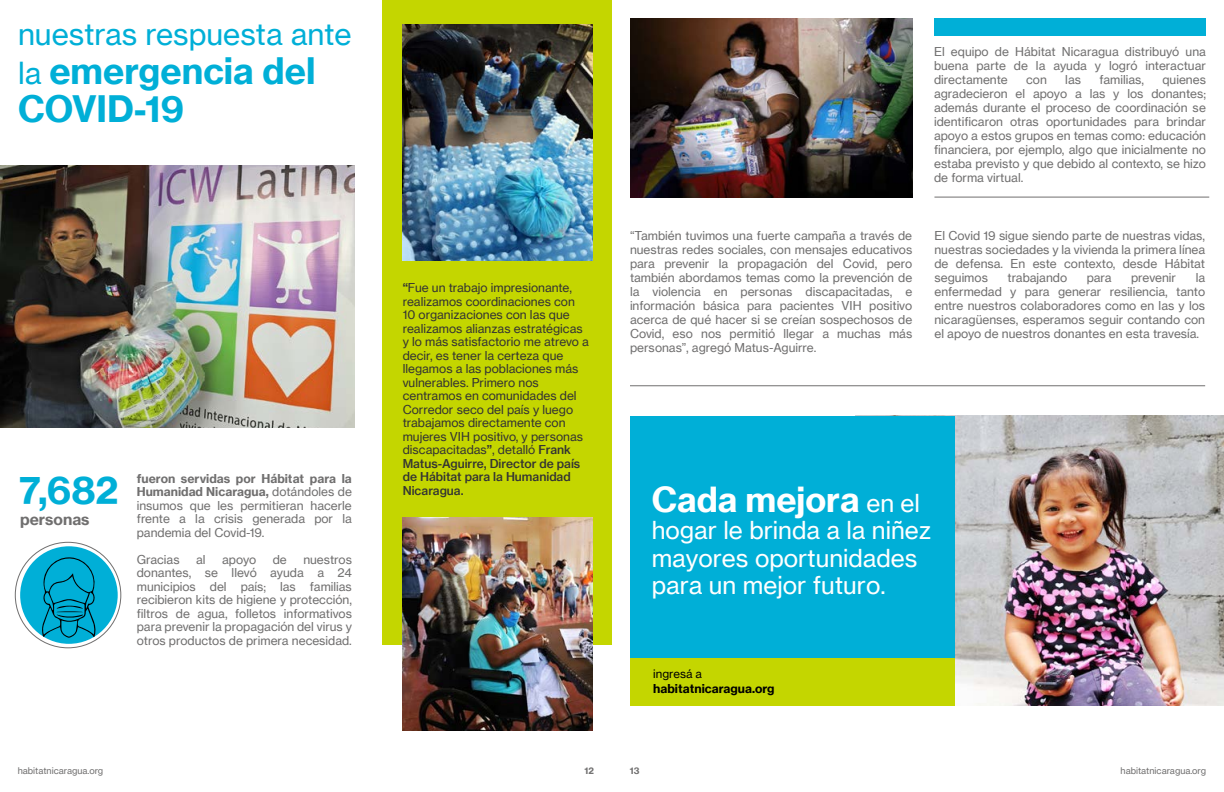
<style>
.page{position:relative;width:1224px;height:792px;background:#fff}
.page>*{position:absolute;margin:0;border:0;box-sizing:border-box;transform-origin:0 0}
.t1{font:37.6px "N Haas Grotesk TX Pro 75 Bd";color:#00afd7}
.t2{font:35.7px/38.3px "N Haas Grotesk TX Pro 75 Bd";color:#00afd7}
.t3{font:33.9px "N Haas Grotesk TX Pro 75 Bd";color:#fff}
.t4{font:29.7px "N Haas Grotesk TX Pro 55 Rg";color:#00afd7}
.t5{font:24.2px/27.2px "N Haas Grotesk TX Pro 55 Rg";color:#fff}
.t6{font:15.4px "N Haas Grotesk TX Pro 75 Bd";color:#706f6f}
.t7{font:12px/14px "N Haas Grotesk TX Pro 55 Rg";color:#706f6f;text-align:justify}
.t8{font:12px/13.5px "N Haas Grotesk TX Pro 55 Rg";color:#333}
.t9{font:12px/13.5px "N Haas Grotesk TX Pro 65 Md";color:#333}
.t10{font:12px/13.5px "N Haas Grotesk TX Pro 75 Bd";color:#706f6f}
.t11{font:12px "N Haas Grotesk TX Pro 75 Bd";color:#000}
.t12{font:11.5px "N Haas Grotesk TX Pro 55 Rg";color:#000}
.t13{font:9px "N Haas Grotesk TX Pro 55 Rg";color:#706f6f}
.t14{font:9px "N Haas Grotesk TX Pro 75 Bd";color:#706f6f}
.s1{font-family:"N Haas Grotesk TX Pro 55 Rg";font-size:29.7px}
.s2{font-family:"N Haas Grotesk TX Pro 55 Rg"}
.s3{font-family:"N Haas Grotesk TX Pro 75 Bd"}
.s4{font-family:"N Haas Grotesk TX Pro 65 Md"}
.s5{font-family:"N Haas Grotesk TX Pro 55 Rg";font-size:24.2px}
</style>
<div class="page">
<div style="left:383px;top:0;width:229px;height:645px;background:#c4d600"></div>
<img style="left:403px;top:24px;width:189px;height:236px">
<img style="left:403px;top:518px;width:189px;height:213px">
<img style="left:0;top:166px;width:354px;height:262px">
<div style="left:20px;top:546px;width:98px;height:98px;background:#00afd7;border-radius:50%"></div>
<svg style="left:40px;top:557px;width:58px;height:87px"></svg>
<img style="left:954px;top:416px;width:270px;height:290px">
<div style="left:630px;top:416px;width:324px;height:290px;background:#00afd7"></div>
<img style="left:631px;top:18px;width:281px;height:179px">
<div style="left:630px;top:658px;width:324px;height:48px;background:#c4d600"></div>
<hr style="left:630px;top:385px;width:575px;height:1px;background:#706f6f">
<div style="left:934px;top:19px;width:272px;height:17px;background:#00afd7"></div>
<hr style="left:934px;top:197px;width:275px;height:1px;background:#706f6f">
<h3 class="t4" style="left:18px;top:16px;width:335px">nuestras respuesta ante</h3>
<h2 class="t2" style="left:18px;top:51px;width:299px"><span class="s1">la</span> emergencia del<br>COVID-19</h2>
<h1 class="t1" style="left:19px;top:467px;width:101px">7,682</h1>
<p class="t6" style="left:20px;top:509px;width:71px">personas</p>
<p class="t10" style="left:137px;top:472px;width:217px">fueron servidas por Hábitat para la<br>Humanidad Nicaragua, <span class="s2">dotándoles de</span></p>
<p class="t7" style="left:137px;top:499px;width:217px;line-height:13.5px">insumos que les permitieran hacerle frente a la crisis generada por la pandemia del Covid-19.</p>
<p class="t7" style="left:137px;top:552px;width:44px">Gracias</p>
<p class="t7" style="left:196px;top:552px;width:11px">al</p>
<p class="t7" style="left:222px;top:552px;width:36px">apoyo</p>
<p class="t7" style="left:273px;top:552px;width:16px">de</p>
<p class="t7" style="left:137px;top:553px;width:217px;line-height:13.5px;text-indent:167px">nuestros donantes, se llevó ayuda a 24 municipios del país; las familias recibieron kits de higiene y protección, filtros de agua, folletos informativos para prevenir la propagación del virus y otros productos de primera necesidad.</p>
<p class="t8" style="left:403px;top:281px;width:188px"><span class="s3">“</span>Fue un trabajo impresionante, realizamos coordinaciones con<br>10 organizaciones con las que realizamos alianzas estratégicas y lo más satisfactorio me atrevo a decir, es tener la certeza que llegamos a las poblaciones más vulnerables. Primero nos centramos en comunidades del<br>Corredor seco del país y luego trabajamos directamente con mujeres VIH positivo, y personas discapacitadas<span class="s3">”</span>, detalló <span class="s4">Frank</span></p>
<p class="t9" style="left:403px;top:457px;width:179px">Matus-Aguirre, Director de país de Hábitat para la Humanidad<br>Nicaragua.</p>
<p class="t13" style="left:18px;top:765px;width:87px">habitatnicaragua.org</p>
<p class="t14" style="left:585px;top:765px;width:11px">12</p>
<p class="t7" style="left:934px;top:44px;width:273px">El equipo de Hábitat Nicaragua distribuyó una buena parte de la ayuda y logró interactuar directamente</p>
<p class="t7" style="left:1026px;top:72px;width:22px">con</p>
<p class="t7" style="left:1065px;top:72px;width:17px">las</p>
<p class="t7" style="left:1099px;top:72px;width:46px">familias,</p>
<p class="t7" style="left:934px;top:72px;width:273px;text-indent:228px">quienes agradecieron el apoyo a las y los donantes; además durante el proceso de coordinación se identificaron otras oportunidades para brindar apoyo a estos grupos en temas como: educación financiera, por ejemplo, algo que inicialmente no estaba previsto y que debido al contexto, se hizo de forma virtual.</p>
<p class="t7" style="left:630px;top:228px;width:284px">“También tuvimos una fuerte campaña a través de nuestras redes sociales, con mensajes educativos para prevenir la propagación del Covid, pero también abordamos temas como la prevención de la violencia en personas discapacitadas, e información básica para pacientes VIH positivo acerca de qué hacer si se creían sospechosos de Covid, eso nos permitió llegar a muchas más personas”, agregó Matus-Aguirre.</p>
<p class="t7" style="left:934px;top:228px;width:272px">El Covid 19 sigue siendo parte de nuestras vidas, nuestras sociedades y la vivienda la primera línea de defensa. En este contexto, desde Hábitat seguimos</p>
<p class="t7" style="left:934px;top:270px;width:272px;text-indent:261px">la enfermedad y para generar resiliencia, tanto entre nuestros colaboradores como en las y los nicaragüenses, esperamos seguir contando con el apoyo de nuestros donantes en esta travesía.</p>
<p class="t7" style="left:1007px;top:270px;width:61px">trabajando</p>
<p class="t7" style="left:1087px;top:270px;width:26px">para</p>
<p class="t7" style="left:1131px;top:270px;width:47px">prevenir</p>
<h3 class="t3" style="left:652px;top:478px;width:270px">Cada mejora <span class="s5">en el</span></h3>
<h3 class="t5" style="left:652px;top:517px;width:281px">hogar le brinda a la niñez mayores oportunidades para un mejor futuro.</h3>
<p class="t12" style="left:653px;top:667px;width:50px">ingresá a</p>
<p class="t11" style="left:653px;top:681px;width:123px">habitatnicaragua.org</p>
<p class="t14" style="left:630px;top:765px;width:11px">13</p>
<p class="t13" style="left:1121px;top:765px;width:87px">habitatnicaragua.org</p>
</div>
